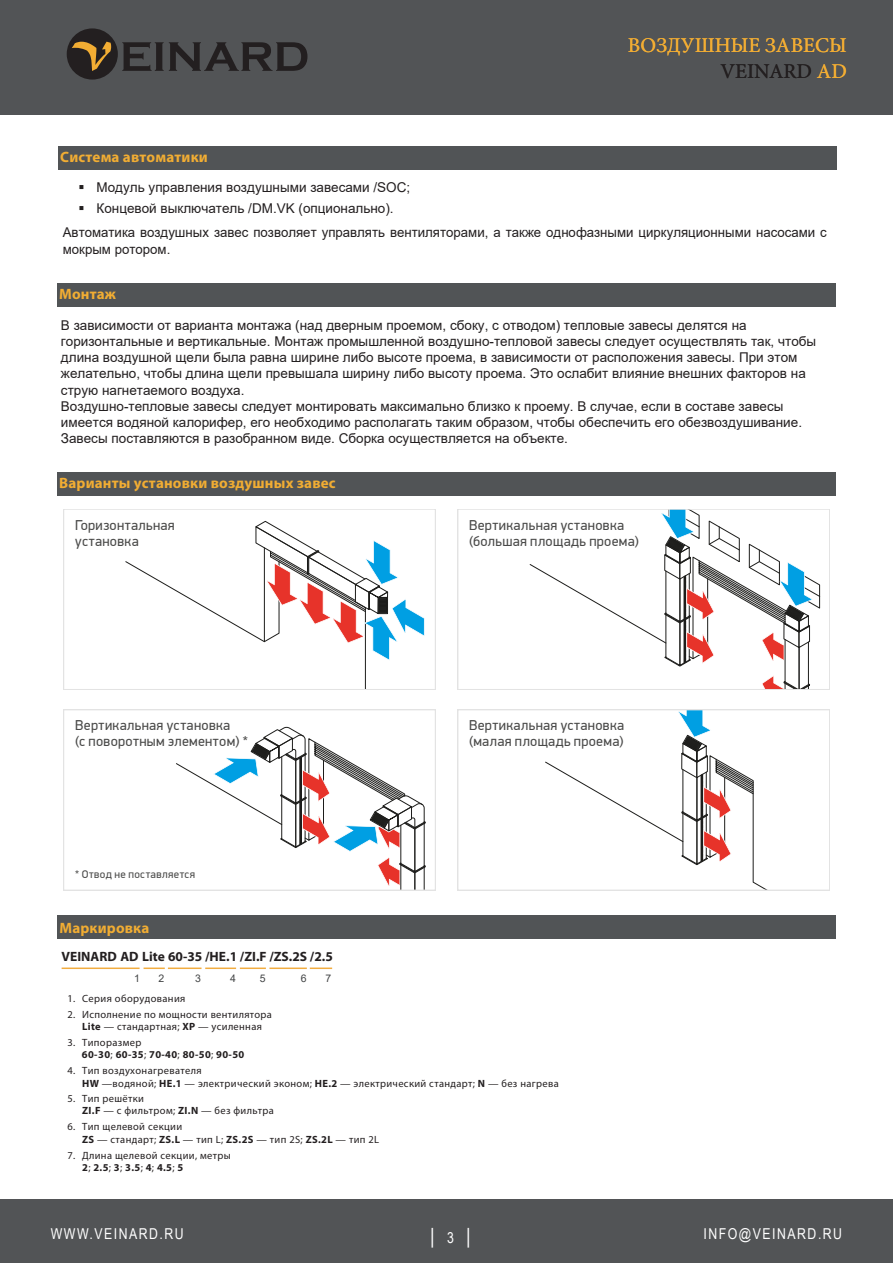
<style>
.page{position:relative;width:893px;height:1263px;background:#fff}
.page>*{position:absolute;margin:0;border:0;box-sizing:border-box;transform-origin:0 0}
.Заголовок{font:21px "Minion Pro";color:#f2ad33}
.Заголовок-2{font:21px "Minion Pro";color:#231f20}
.t1{font:21px "Arial Narrow";color:#fff}
.t2{font:700 15px "Myriad Pro";letter-spacing:.01em;color:#f1ad33}
.t3{font:15px "Arial Narrow";letter-spacing:.1em;color:#fff}
.t4{font:13.5px/16.2px "Arial";color:#231f20}
.t5{font:13.5px/16.2px "PF Din Display Pro";letter-spacing:.025em;color:#4a4a49}
.t6{font:700 13.5px "Myriad Pro";color:#231f20}
.t7{font:10.5px/12.6px "Myriad Pro";letter-spacing:.035em;color:#231f20}
.t8{font:700 10.5px/12.1px "Myriad Pro";letter-spacing:.035em;color:#231f20}
.t9{font:10.5px "PF Din Display Pro";letter-spacing:.035em;color:#4a4a49}
.t10{font:10.5px "Arial";color:#424445}
.s1{color:#f2ad33}
.s2{font-weight:700}
.s3{font-weight:400}
.s4{font-size:15px}
</style>
<div class="page">
<div style="left:0;top:0;width:893px;height:115px;background:#525456"></div>
<div style="left:0;top:1199px;width:893px;height:64px;background:#525456"></div>
<div style="left:67px;top:28px;width:51px;height:52px;background:#231f20;border-radius:50%"></div>
<svg style="left:72px;top:42px;width:39px;height:29px"></svg>
<svg style="left:122px;top:42px;width:185px;height:29px"></svg>
<div style="left:57px;top:283px;width:778px;height:24px;background:#515456"></div>
<div style="left:57px;top:472px;width:778px;height:24px;background:#515456"></div>
<svg style="left:125px;top:521px;width:300px;height:166px"></svg>
<div style="left:63px;top:509px;width:373px;height:181px;border:2px solid #e3e3e3"></div>
<svg style="left:530px;top:512px;width:290px;height:175px"></svg>
<div style="left:457px;top:509px;width:373px;height:181px;border:2px solid #e3e3e3"></div>
<svg style="left:176px;top:726px;width:250px;height:161px"></svg>
<div style="left:63px;top:710px;width:373px;height:180px;border:2px solid #e3e3e3"></div>
<svg style="left:545px;top:713px;width:218px;height:174px"></svg>
<div style="left:457px;top:710px;width:373px;height:180px;border:2px solid #e3e3e3"></div>
<div style="left:58px;top:146px;width:778px;height:23px;background:#515456"></div>
<div style="left:57px;top:915px;width:778px;height:24px;background:#515456"></div>
<hr style="left:62px;top:967px;width:78px;height:2px;background:#f1ac40">
<hr style="left:144px;top:967px;width:21px;height:2px;background:#f1ac40">
<hr style="left:168px;top:967px;width:34px;height:2px;background:#f1ac40">
<hr style="left:205px;top:967px;width:31px;height:2px;background:#f1ac40">
<hr style="left:240px;top:967px;width:26px;height:2px;background:#f1ac40">
<hr style="left:269px;top:967px;width:38px;height:2px;background:#f1ac40">
<hr style="left:310px;top:967px;width:22px;height:2px;background:#f1ac40">
<p class="Заголовок" style="left:628px;top:32px;width:220px">ВОЗДУШНЫЕ ЗАВЕСЫ</p>
<p class="Заголовок-2" style="left:720px;top:57px;width:128px">VEINARD <span class="s1">AD</span></p>
<p class="t2" style="left:60px;top:148px;width:149px">Система автоматики</p>
<p class="t4" style="left:79px;top:179px;width:333px">▪ Модуль управления воздушными завесами /SOC;</p>
<p class="t4" style="left:63px;top:195px;width:766px;line-height:24.8px;text-indent:16px">▪ Концевой выключатель /DM.VK (опционально).<br>Автоматика воздушных завес позволяет управлять вентиляторами, а также однофазными циркуляционными насосами с</p>
<p class="t4" style="left:63px;top:241px;width:109px">мокрым ротором.</p>
<p class="t2" style="left:59px;top:284px;width:58px">Монтаж</p>
<p class="t4" style="left:61px;top:317px;width:757px">В зависимости от варианта монтажа (над дверным проемом, сбоку, с отводом) тепловые завесы делятся на горизонтальные и вертикальные. Монтаж промышленной воздушно-тепловой завесы следует осуществлять так, чтобы длина воздушной щели была равна ширине либо высоте проема, в зависимости от расположения завесы. При этом желательно, чтобы длина щели превышала ширину либо высоту проема. Это ослабит влияние внешних факторов на струю нагнетаемого воздуха.<br>Воздушно-тепловые завесы следует монтировать максимально близко к проему. В случае, если в составе завесы имеется водяной калорифер, его необходимо располагать таким образом, чтобы обеспечить его обезвоздушивание.<br>Завесы поставляются в разобранном виде. Сборка осуществляется на объекте.</p>
<p class="t2" style="left:59px;top:473px;width:278px">Варианты установки воздушных завес</p>
<p class="t5" style="left:75px;top:516px;width:101px">Горизонтальная установка</p>
<p class="t5" style="left:469px;top:516px;width:171px">Вертикальная установка (большая площадь проема)</p>
<p class="t5" style="left:75px;top:716px;width:174px">Вертикальная установка<br>(с поворотным элементом) *</p>
<p class="t9" style="left:75px;top:868px;width:121px">* Отвод не поставляется</p>
<p class="t2" style="left:59px;top:918px;width:91px">Маркировка</p>
<p class="t6" style="left:62px;top:947px;width:273px">VEINARD AD Lite 60-35 /HE.1 /ZI.F /ZS.2S /2.5</p>
<p class="t10" style="left:134px;top:971px;width:7px">1</p>
<p class="t10" style="left:159px;top:971px;width:7px">2</p>
<p class="t10" style="left:195px;top:971px;width:7px">3</p>
<p class="t10" style="left:230px;top:971px;width:7px">4</p>
<p class="t10" style="left:260px;top:971px;width:7px">5</p>
<p class="t10" style="left:301px;top:971px;width:7px">6</p>
<p class="t10" style="left:325px;top:971px;width:7px">7</p>
<p class="t5" style="left:469px;top:716px;width:157px">Вертикальная установка (малая площадь проема)</p>
<p class="t7" style="left:67px;top:992px;width:119px">1. Серия оборудования</p>
<p class="t7" style="left:67px;top:1008px;width:206px;line-height:12.1px;text-align:center">2. Исполнение по мощности вентилятора<br><span class="s2">Lite</span> — стандартная; <span class="s2">XP</span> — усиленная</p>
<p class="t8" style="left:82px;top:1036px;width:164px;text-indent:-14px"><span class="s3">3. Типоразмер<br></span>60-30<span class="s3">;</span> 60-35<span class="s3">;</span> 70-40<span class="s3">;</span> 80-50<span class="s3">;</span> 90-50</p>
<p class="t7" style="left:82px;top:1064px;width:478px;text-indent:-15px">4. Тип воздухонагревателя<br><span class="s2">HW</span> —водяной; <span class="s2">HE.1</span> — электрический эконом; <span class="s2">HE.2</span> — электрический стандарт; <span class="s2">N</span> — без нагрева</p>
<p class="t7" style="left:82px;top:1092px;width:193px;text-indent:-15px">5. Тип решётки<br><span class="s2">ZI.F</span> — с фильтром; <span class="s2">ZI.N</span> — без фильтра</p>
<p class="t7" style="left:82px;top:1120px;width:298px;text-indent:-15px">6. Тип щелевой секции<br><span class="s2">ZS</span> — стандарт; <span class="s2">ZS.L</span> — тип L; <span class="s2">ZS.2S</span> — тип 2S; <span class="s2">ZS.2L</span> — тип 2L</p>
<p class="t7" style="left:82px;top:1149px;width:150px;text-indent:-15px">7. Длина щелевой секции, метры<br><span class="s2">2</span>; <span class="s2">2.5</span>; <span class="s2">3</span>; <span class="s2">3.5</span>; <span class="s2">4</span>; <span class="s2">4.5</span>; <span class="s2">5</span></p>
<p class="t3" style="left:51px;top:1222px;width:134px">WWW.VEINARD.RU</p>
<h1 class="t1" style="left:430px;top:1220px;width:42px">| <span class="s4">3</span> |</h1>
<p class="t3" style="left:703px;top:1222px;width:140px">INFO@VEINARD.RU</p>
</div>
